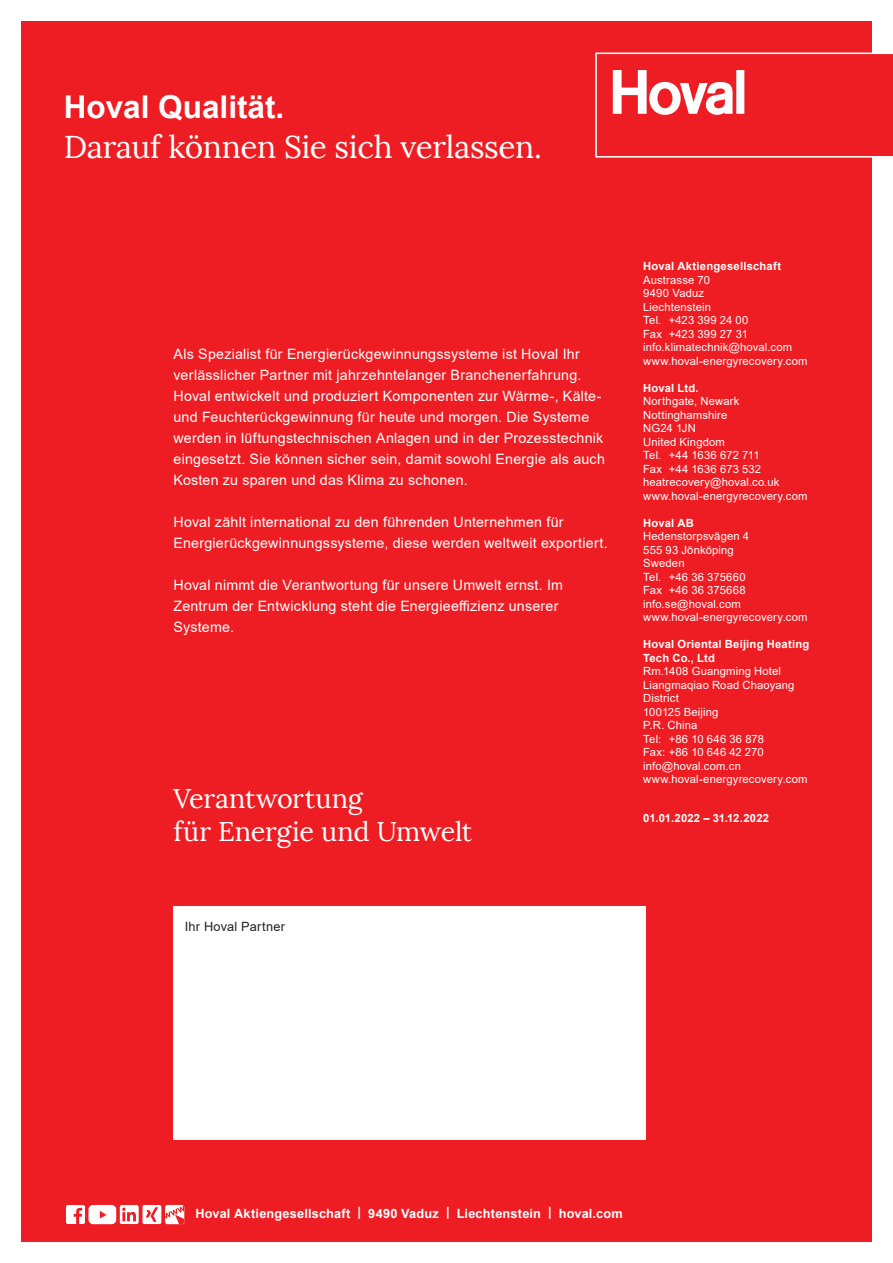
<style>
.page{position:relative;width:893px;height:1263px;background:#fff}
.page>*{position:absolute;margin:0;border:0;box-sizing:border-box;transform-origin:0 0}
.t1{font:31.5px "Lora";letter-spacing:-.01em;color:#fff}
.t2{font:700 31.5px "Arial";color:#fff}
.t3{font:27px/33px "Lora";letter-spacing:-.015em;color:#fff}
.t4{font:14.25px/21px "Arial";letter-spacing:.015em;color:#fff}
.t5{font:700 12.75px "Arial";letter-spacing:.015em;color:#fff}
.t6{font:12.75px "Arial";letter-spacing:.02em;color:#231f20}
.t7{font:11.25px/13.5px "Arial";letter-spacing:.015em;color:#fff}
.t8{font:700 11.25px/13.5px "Arial";letter-spacing:.02em;color:#fff}
</style>
<div class="page">
<div style="left:21px;top:21px;width:851px;height:1221px;background:#ee1d23"></div>
<svg style="left:66px;top:1205px;width:19px;height:19px"></svg>
<div style="left:89px;top:1205px;width:27px;height:19px;background:#fff;border-radius:5px"></div>
<svg style="left:99px;top:1211px;width:8px;height:8px"></svg>
<svg style="left:120px;top:1205px;width:64px;height:19px"></svg>
<svg style="left:595px;top:53px;width:298px;height:105px"></svg>
<div style="left:173px;top:906px;width:473px;height:234px;background:#fff"></div>
<h1 class="t2" style="left:64px;top:85px;width:222px">Hoval Qualität.</h1>
<h1 class="t1" style="left:64px;top:127px;width:480px">Darauf können Sie sich verlassen.</h1>
<p class="t4" style="left:173px;top:343px;width:433px">Als Spezialist für Energierückgewinnungssysteme ist Hoval Ihr verlässlicher Partner mit jahrzehntelanger Branchenerfahrung.<br>Hoval entwickelt und produziert Komponenten zur Wärme-, Kälte&shy;und Feuchterückgewinnung für heute und morgen. Die Systeme werden in lüftungstechnischen Anlagen und in der Prozesstechnik eingesetzt. Sie können sicher sein, damit sowohl Energie als auch Kosten zu sparen und das Klima zu schonen.</p>
<p class="t4" style="left:173px;top:511px;width:436px">Hoval zählt international zu den führenden Unternehmen für<br>Energierückgewinnungssysteme, diese werden weltweit exportiert.</p>
<p class="t4" style="left:173px;top:574px;width:391px">Hoval nimmt die Verantwortung für unsere Umwelt ernst. Im<br>Zentrum der Entwicklung steht die Energieeffizienz unserer<br>Systeme.</p>
<h2 class="t3" style="left:173px;top:782px;width:300px">Verantwortung<br>für Energie und Umwelt</h2>
<p class="t6" style="left:185px;top:917px;width:102px">Ihr Hoval Partner</p>
<p class="t8" style="left:643px;top:260px;width:139px">Hoval Aktiengesellschaft</p>
<p class="t7" style="left:643px;top:273px;width:166px">Austrasse 70<br>9490 Vaduz<br>Liechtenstein<br>Tel. +423 399 24 00<br>Fax +423 399 27 31 info.klimatechnik@hoval.com www.hoval-energyrecovery.com</p>
<p class="t8" style="left:643px;top:381px;width:57px">Hoval Ltd.</p>
<p class="t7" style="left:643px;top:394px;width:166px">Northgate, Newark<br>Nottinghamshire<br>NG24 1JN<br>United Kingdom<br>Tel. +44 1636 672 711<br>Fax +44 1636 673 532 heatrecovery@hoval.co.uk www.hoval-energyrecovery.com</p>
<p class="t8" style="left:643px;top:516px;width:52px">Hoval AB</p>
<p class="t7" style="left:643px;top:529px;width:166px">Hedenstorpsvägen 4<br>555 93 Jönköping<br>Sweden<br>Tel. +46 36 375660<br>Fax +46 36 375668 info.se@hoval.com www.hoval-energyrecovery.com</p>
<p class="t8" style="left:643px;top:638px;width:168px">Hoval Oriental Beijing Heating<br>Tech Co., Ltd</p>
<p class="t7" style="left:643px;top:664px;width:166px">Rm.1408 Guangming Hotel<br>Liangmaqiao Road Chaoyang<br>District<br>100125 Beijing<br>P.R. China<br>Tel: +86 10 646 36 878<br>Fax: +86 10 646 42 270 info@hoval.com.cn www.hoval-energyrecovery.com</p>
<p class="t8" style="left:643px;top:812px;width:127px">01.01.2022 – 31.12.2022</p>
<p class="t5" style="left:195px;top:1205px;width:429px">Hoval Aktiengesellschaft | 9490 Vaduz | Liechtenstein | hoval.com</p>
</div>
